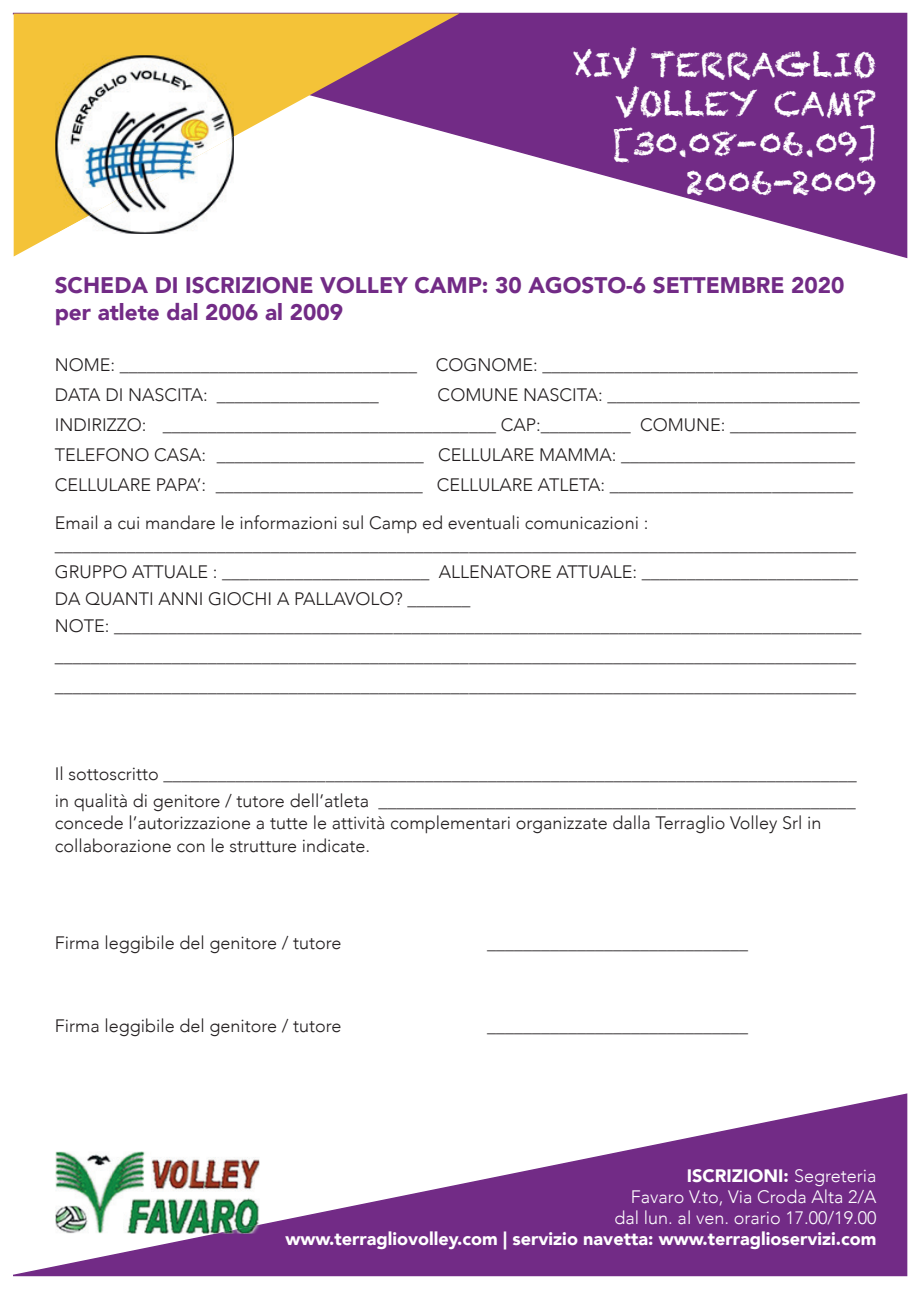
<style>
.page{position:relative;width:919px;height:1289px;background:#fff}
.page>*{position:absolute;margin:0;border:0;box-sizing:border-box;transform-origin:0 0}
.t1{font:33px/39.6px "Chalkduster";color:#fff;text-align:right}
.t2{font:900 22.5px/27px "Avenir";color:#722b86}
.t3{font:300 18px/30px "Avenir";color:#231f20}
.t4{font:300 18px/21px "Avenir";color:#fff;text-align:right}
.t5{font:900 18px "Avenir";color:#fff}
.s1{font-weight:900}
</style>
<div class="page">
<svg style="left:13px;top:13px;width:894px;height:245px;fill:#722b86"></svg>
<svg style="left:14px;top:14px;width:445px;height:242px"></svg>
<svg style="left:13px;top:1093px;width:894px;height:183px;fill:#722b86"></svg>
<img style="left:55px;top:55px;width:179px;height:179px">
<img style="left:55px;top:1151px;width:204px;height:82px">
<img style="left:215px;top:1224px;width:44px;height:9px">
<h1 class="t1" style="left:572px;top:44px;width:305px">XIV TERRAGLIO<br>VOLLEY CAMP [30.08-06.09]<br>2006-2009</h1>
<p class="t2" style="left:55px;top:271px;width:791px">SCHEDA DI ISCRIZIONE VOLLEY CAMP: 30 AGOSTO-6 SETTEMBRE 2020 per atlete dal 2006 al 2009</p>
<p class="t3" style="left:55px;top:350px;width:804px">NOME: _________________________________ COGNOME: ___________________________________<br>DATA DI NASCITA: __________________</p>
<p class="t3" style="left:55px;top:380px;width:806px;text-indent:383px">COMUNE NASCITA: ____________________________ INDIRIZZO: _____________________________________ CAP:__________ COMUNE: ______________ TELEFONO CASA: _______________________ CELLULARE MAMMA: __________________________ CELLULARE PAPA’: _______________________ CELLULARE ATLETA: ___________________________</p>
<p class="t3" style="left:55px;top:511px;width:803px;line-height:22.5px">Email a cui mandare le informazioni sul Camp ed eventuali comunicazioni : _________________________________________________________________________________________</p>
<p class="t3" style="left:55px;top:558px;width:808px;line-height:27px">GRUPPO ATTUALE : _______________________ ALLENATORE ATTUALE: ________________________<br>DA QUANTI ANNI GIOCHI A PALLAVOLO? _______<br>NOTE: ___________________________________________________________________________________</p>
<p class="t3" style="left:55px;top:641px;width:803px">_________________________________________________________________________________________ _________________________________________________________________________________________</p>
<p class="t3" style="left:55px;top:759px;width:803px;line-height:27px">Il sottoscritto _____________________________________________________________________________ in qualità di genitore / tutore dell’atleta _____________________________________________________</p>
<p class="t3" style="left:55px;top:811px;width:768px;line-height:22.5px">concede l’autorizzazione a tutte le attività complementari organizzate dalla Terraglio Volley Srl in collaborazione con le strutture indicate.</p>
<p class="t3" style="left:55px;top:927px;width:288px">Firma leggibile del genitore / tutore</p>
<p class="t3" style="left:55px;top:1010px;width:288px">Firma leggibile del genitore / tutore</p>
<p class="t3" style="left:487px;top:927px;width:263px">_____________________________</p>
<p class="t3" style="left:487px;top:1010px;width:263px">_____________________________</p>
<p class="t4" style="left:614px;top:1164px;width:263px"><span class="s1">ISCRIZIONI:</span> Segreteria<br>Favaro V.to, Via Croda Alta 2/A dal lun. al ven. orario 17.00/19.00</p>
<p class="t5" style="left:285px;top:1222px;width:592px">www.terragliovolley.com | servizio navetta: www.terraglioservizi.com</p>
</div>
